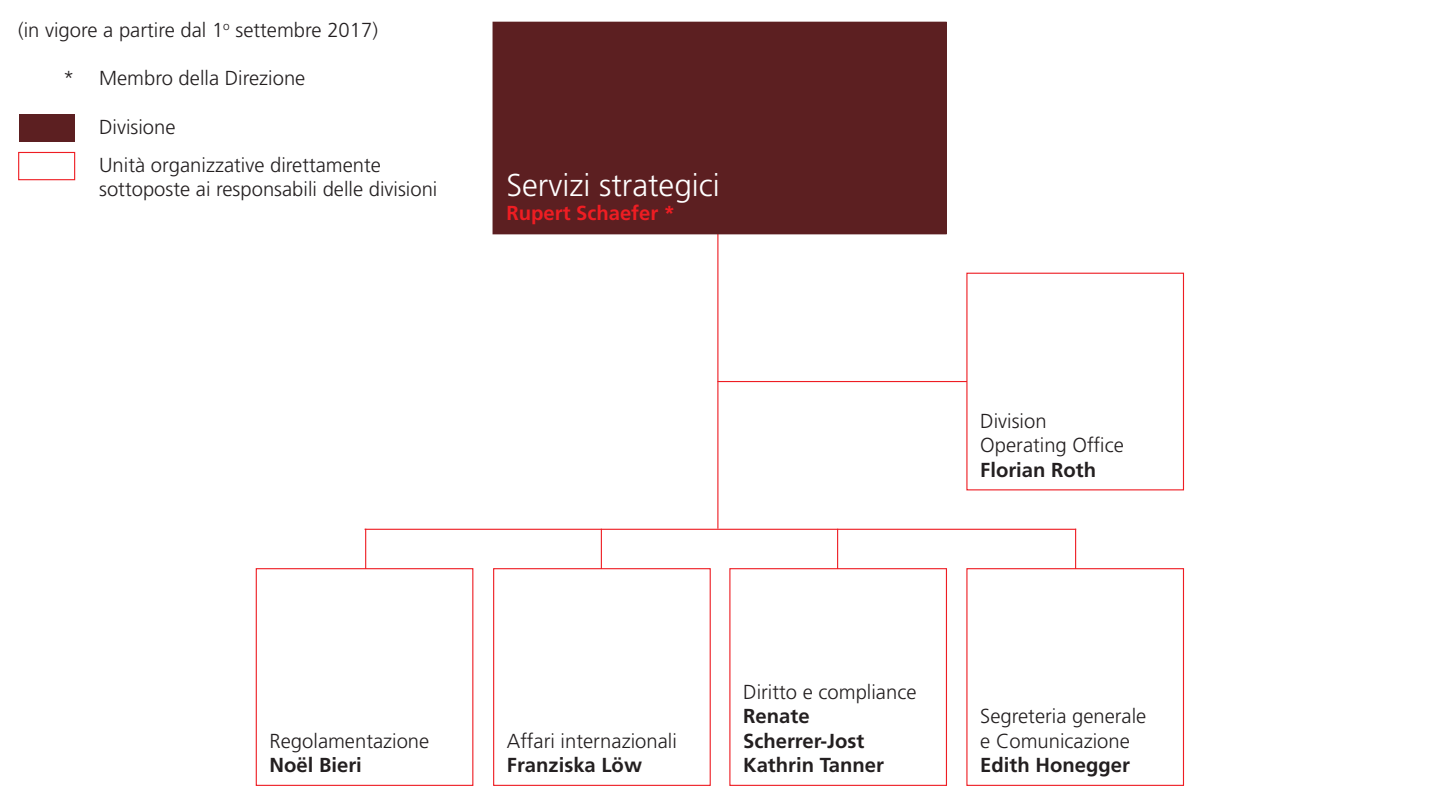
<style>
.page{position:relative;width:1440px;height:804px;background:#fff}
.page>*{position:absolute;margin:0;border:0;box-sizing:border-box;transform-origin:0 0}
.t1{font:300 31.5px "Frutiger LT Std";color:#fff}
.t2{font:300 20.25px/24.3px "Frutiger LT Std";color:#231f20}
.t3{font:700 20.25px/24.3px "Frutiger LT Std";color:#231f20}
.t4{font:700 20.25px "Frutiger LT Std";color:#ee1d23}
</style>
<div class="page">
<hr style="left:717px;top:220px;width:1px;height:308px;background:#ee1d23">
<div style="left:493px;top:22px;width:453px;height:212px;background:#5c1f21"></div>
<hr style="left:365px;top:528px;width:1px;height:114px;background:#ee1d23">
<hr style="left:601px;top:528px;width:1px;height:114px;background:#ee1d23">
<hr style="left:837px;top:528px;width:1px;height:114px;background:#ee1d23">
<hr style="left:1075px;top:528px;width:1px;height:114px;background:#ee1d23">
<hr style="left:365px;top:528px;width:711px;height:2px;background:#ee1d23">
<div style="left:256px;top:568px;width:217px;height:217px;background:#fff"></div>
<div style="left:256px;top:568px;width:217px;height:218px;border:1px solid #ee1d23"></div>
<div style="left:730px;top:568px;width:216px;height:217px;background:#fff"></div>
<div style="left:729px;top:568px;width:218px;height:218px;border:1px solid #ee1d23"></div>
<div style="left:966px;top:568px;width:218px;height:218px;border:1px solid #ee1d23"></div>
<div style="left:494px;top:568px;width:216px;height:217px;background:#fff"></div>
<div style="left:493px;top:568px;width:218px;height:218px;border:1px solid #ee1d23"></div>
<div style="left:19px;top:114px;width:56px;height:28px;background:#5c1f21"></div>
<div style="left:18px;top:152px;width:57px;height:28px;border:1px solid #ee1d23"></div>
<hr style="left:718px;top:381px;width:358px;height:1px;background:#ee1d23">
<div style="left:967px;top:273px;width:216px;height:217px;background:#fff"></div>
<div style="left:966px;top:273px;width:218px;height:217px;border:1px solid #ee1d23"></div>
<p class="t2" style="left:18px;top:18px;width:361px">(in vigore a partire dal 1<sup>o</sup> settembre 2017)</p>
<p class="t2" style="left:63px;top:67px;width:244px">* Membro della Direzione</p>
<p class="t2" style="left:99px;top:108px;width:283px;line-height:37.8px">Divisione<br>Unità organizzative direttamente</p>
<p class="t2" style="left:99px;top:177px;width:340px">sottoposte ai responsabili delle divisioni</p>
<h1 class="t1" style="left:506px;top:167px;width:215px">Servizi strategici</h1>
<p class="t4" style="left:506px;top:201px;width:170px">Rupert Schaefer *</p>
<p class="t2" style="left:980px;top:409px;width:145px">Division<br>Operating Office</p>
<p class="t3" style="left:980px;top:457px;width:117px">Florian Roth</p>
<p class="t2" style="left:270px;top:729px;width:161px">Regolamentazione</p>
<p class="t3" style="left:270px;top:753px;width:94px">Noël Bieri</p>
<p class="t2" style="left:507px;top:729px;width:171px">Affari internazionali</p>
<p class="t3" style="left:507px;top:753px;width:137px">Franziska Löw</p>
<p class="t2" style="left:743px;top:680px;width:175px">Diritto e compliance</p>
<p class="t3" style="left:743px;top:704px;width:142px">Renate<br>Scherrer-Jost<br>Kathrin Tanner</p>
<p class="t2" style="left:980px;top:704px;width:168px">Segreteria generale e Comunicazione</p>
<p class="t3" style="left:980px;top:753px;width:151px">Edith Honegger</p>
</div>
